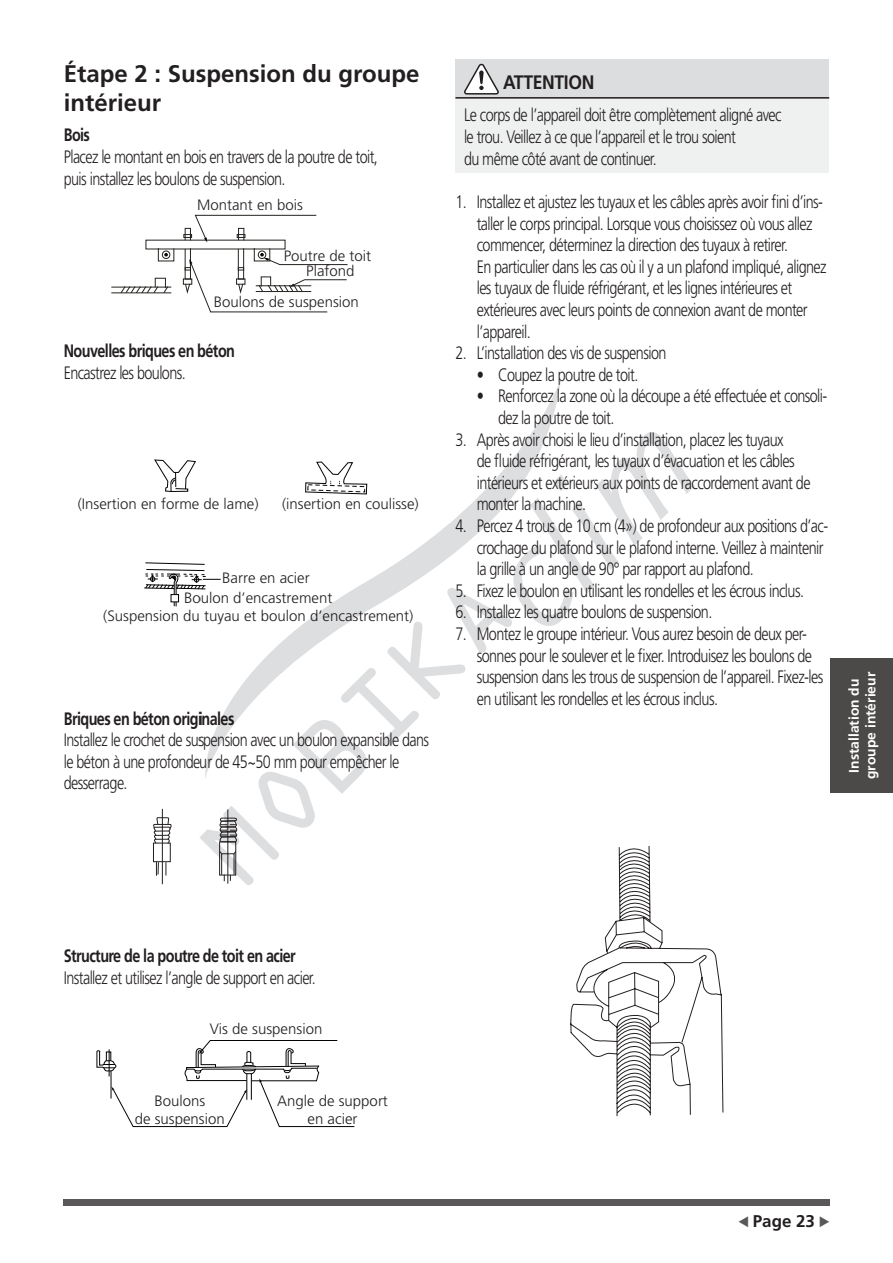
<style>
.page{position:relative;width:893px;height:1263px;background:#fff}
.page>*{position:absolute;margin:0;border:0;box-sizing:border-box;transform-origin:0 0}
.t1{font:700 24px/28.8px "Frutiger";color:#231f20}
.t2{font:700 19.5px "Frutiger";letter-spacing:-.02em;color:#231f20;scale:.9 1}
.t3{font:300 18px/21.6px "Frutiger";letter-spacing:-.04em;color:#231f20;scale:.8 1}
.t4{font:700 18px "Frutiger";letter-spacing:-.04em;color:#231f20;scale:.8 1}
.t5{font:700 16.95px "Frutiger";color:#231f20}
.t6{font:300 15px/18px "Frutiger";color:#231f20;text-align:center}
.t7{font:700 13.8px/16.6px "Frutiger";color:#fff;text-align:center}
</style>
<div class="page">
<div style="left:64px;top:1199px;width:766px;height:6px;background:#5a5858"></div>
<div style="left:162px;top:251px;width:8px;height:8px;border:1px solid #24231f;border-radius:50%"></div>
<svg style="left:164px;top:253px;width:4px;height:3px"></svg>
<div style="left:183px;top:279px;width:9px;height:6px;border:1px solid #24231f"></div>
<svg style="left:183px;top:215px;width:134px;height:27px"></svg>
<hr style="left:112px;top:287px;width:59px;height:1px;background:#24231f">
<hr style="left:112px;top:292px;width:59px;height:1px;background:#24231f">
<svg style="left:120px;top:277px;width:49px;height:16px"></svg>
<svg style="left:184px;top:248px;width:164px;height:65px"></svg>
<div style="left:830px;top:658px;width:63px;height:135px;background:#4c4949"></div>
<div style="left:455px;top:59px;width:374px;height:47px;background:#dbddde"></div>
<hr style="left:455px;top:97px;width:374px;height:2px;background:#231f20">
<div style="left:455px;top:99px;width:374px;height:31px;background:#eff0f0"></div>
<div style="left:455px;top:120px;width:374px;height:31px;background:#eff0f0"></div>
<div style="left:455px;top:142px;width:374px;height:31px;background:#eff0f0"></div>
<svg style="left:464px;top:64px;width:35px;height:31px"></svg>
<svg style="left:96px;top:432px;width:627px;height:695px"></svg>
<svg style="left:203px;top:379px;width:358px;height:400px"></svg>
<h1 class="t1" style="left:64px;top:59px;width:357px">Étape 2 : Suspension du groupe intérieur</h1>
<p class="t4" style="left:64px;top:125px;width:34px">Bois</p>
<p class="t3" style="left:64px;top:146px;width:394px">Placez le montant en bois en travers de la poutre de toit, puis installez les boulons de suspension.</p>
<p class="t6" style="left:197px;top:196px;width:107px">Montant en bois</p>
<p class="t6" style="left:284px;top:247px;width:89px">Poutre de toit</p>
<p class="t6" style="left:214px;top:293px;width:147px">Boulons de suspension</p>
<p class="t6" style="left:306px;top:262px;width:50px">Plafond</p>
<p class="t4" style="left:64px;top:341px;width:216px">Nouvelles briques en béton</p>
<p class="t3" style="left:64px;top:362px;width:154px">Encastrez les boulons.</p>
<p class="t6" style="left:78px;top:495px;width:182px">(Insertion en forme de lame)</p>
<p class="t6" style="left:282px;top:495px;width:138px">(insertion en coulisse)</p>
<p class="t6" style="left:184px;top:567px;width:150px;line-height:20.9px;text-align:left;text-indent:38px">Barre en acier<br>Boulon d’encastrement</p>
<p class="t6" style="left:103px;top:607px;width:312px">(Suspension du tuyau et boulon d’encastrement)</p>
<p class="t4" style="left:64px;top:708px;width:215px">Briques en béton originales</p>
<p class="t3" style="left:64px;top:729px;width:458px">Installez le crochet de suspension avec un boulon expansible dans le béton à une profondeur de 45~50 mm pour empêcher le desserrage.</p>
<p class="t2" style="left:503px;top:71px;width:103px">ATTENTION</p>
<p class="t3" style="left:464px;top:104px;width:399px">Le corps de l’appareil doit être complètement aligné avec le trou. Veillez à ce que l’appareil et le trou soient<br>du même côté avant de continuer.</p>
<p class="t3" style="left:477px;top:191px;width:439px;text-indent:-21px">1. Installez et ajustez les tuyaux et les câbles après avoir fini d’ins&shy;taller le corps principal. Lorsque vous choisissez où vous allez commencer, déterminez la direction des tuyaux à retirer.<br>En particulier dans les cas où il y a un plafond impliqué, alignez les tuyaux de fluide réfrigérant, et les lignes intérieures et extérieures avec leurs points de connexion avant de monter l’appareil.</p>
<p class="t3" style="left:455px;top:342px;width:265px">2. L’installation des vis de suspension</p>
<p class="t3" style="left:477px;top:364px;width:204px">• Coupez la poutre de toit.</p>
<p class="t3" style="left:498px;top:385px;width:413px;text-indent:-21px">• Renforcez la zone où la découpe a été effectuée et consoli&shy;dez la poutre de toit.</p>
<p class="t3" style="left:477px;top:428px;width:419px;text-indent:-21px">3. Après avoir choisi le lieu d’installation, placez les tuyaux<br>de fluide réfrigérant, les tuyaux d’évacuation et les câbles intérieurs et extérieurs aux points de raccordement avant de monter la machine.</p>
<p class="t3" style="left:477px;top:515px;width:441px;text-indent:-21px">4. Percez 4 trous de 10 cm (4») de profondeur aux positions d’ac&shy;crochage du plafond sur le plafond interne. Veillez à maintenir la grille à un angle de 90° par rapport au plafond.</p>
<p class="t3" style="left:455px;top:580px;width:437px">5. Fixez le boulon en utilisant les rondelles et les écrous inclus.</p>
<p class="t3" style="left:455px;top:601px;width:323px">6. Installez les quatre boulons de suspension.</p>
<p class="t3" style="left:477px;top:623px;width:435px;text-indent:-21px">7. Montez le groupe intérieur. Vous aurez besoin de deux per&shy;sonnes pour le soulever et le fixer. Introduisez les boulons de suspension dans les trous de suspension de l’appareil. Fixez-les en utilisant les rondelles et les écrous inclus.</p>
<p class="t7" style="left:846px;top:779px;width:109px;rotate:-90deg">Installation du groupe intérieur</p>
<p class="t4" style="left:64px;top:945px;width:292px">Structure de la poutre de toit en acier</p>
<p class="t3" style="left:64px;top:967px;width:317px">Installez et utilisez l’angle de support en acier.</p>
<p class="t6" style="left:210px;top:1019px;width:114px">Vis de suspension</p>
<p class="t6" style="left:135px;top:1092px;width:92px">Boulons<br>de suspension</p>
<p class="t6" style="left:277px;top:1092px;width:112px">Angle de support en acier</p>
<p class="t5" style="left:753px;top:1211px;width:64px">Page 23</p>
</div>
